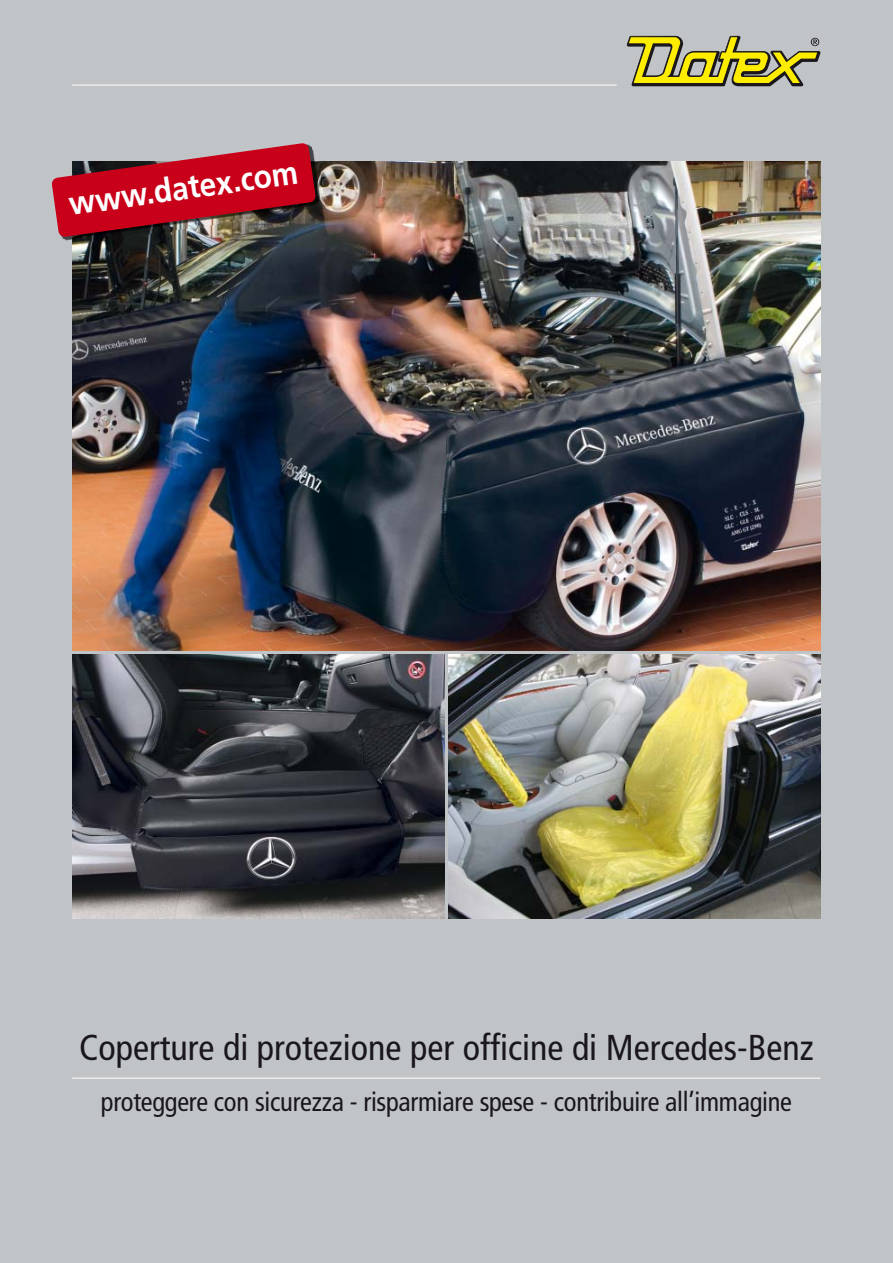
<style>
.page{position:relative;width:893px;height:1263px;background:#c1c4c7}
.page>*{position:absolute;margin:0;border:0;box-sizing:border-box;transform-origin:0 0}
.t1{font:condensed 36px "Frutiger";color:#1a171c}
.t2{font:700 33px "Frutiger";color:#fff;scale:.9 1}
.t3{font:condensed 27px "Frutiger";letter-spacing:-.01em;color:#1a171c}
</style>
<div class="page">
<hr style="left:72px;top:85px;width:545px;height:1px;background:#fff">
<svg style="left:627px;top:36px;width:193px;height:50px"></svg>
<img style="left:449px;top:655px;width:372px;height:263px">
<hr style="left:72px;top:1078px;width:749px;height:1px;background:#fff">
<img style="left:72px;top:655px;width:372px;height:263px">
<img style="left:72px;top:162px;width:749px;height:489px">
<img style="left:62px;top:237px;width:10px;height:4px">
<img style="left:72px;top:162px;width:254px;height:83px">
<svg style="left:51px;top:143px;width:265px;height:94px"></svg>
<p class="t2" style="left:67px;top:191px;width:258px;rotate:-8deg">www.datex.com</p>
<h1 class="t1" style="left:79px;top:1033px;width:736px">Coperture di protezione per officine di Mercedes-Benz</h1>
<p class="t3" style="left:101px;top:1091px;width:693px">proteggere con sicurezza - risparmiare spese - contribuire all’immagine</p>
</div>
